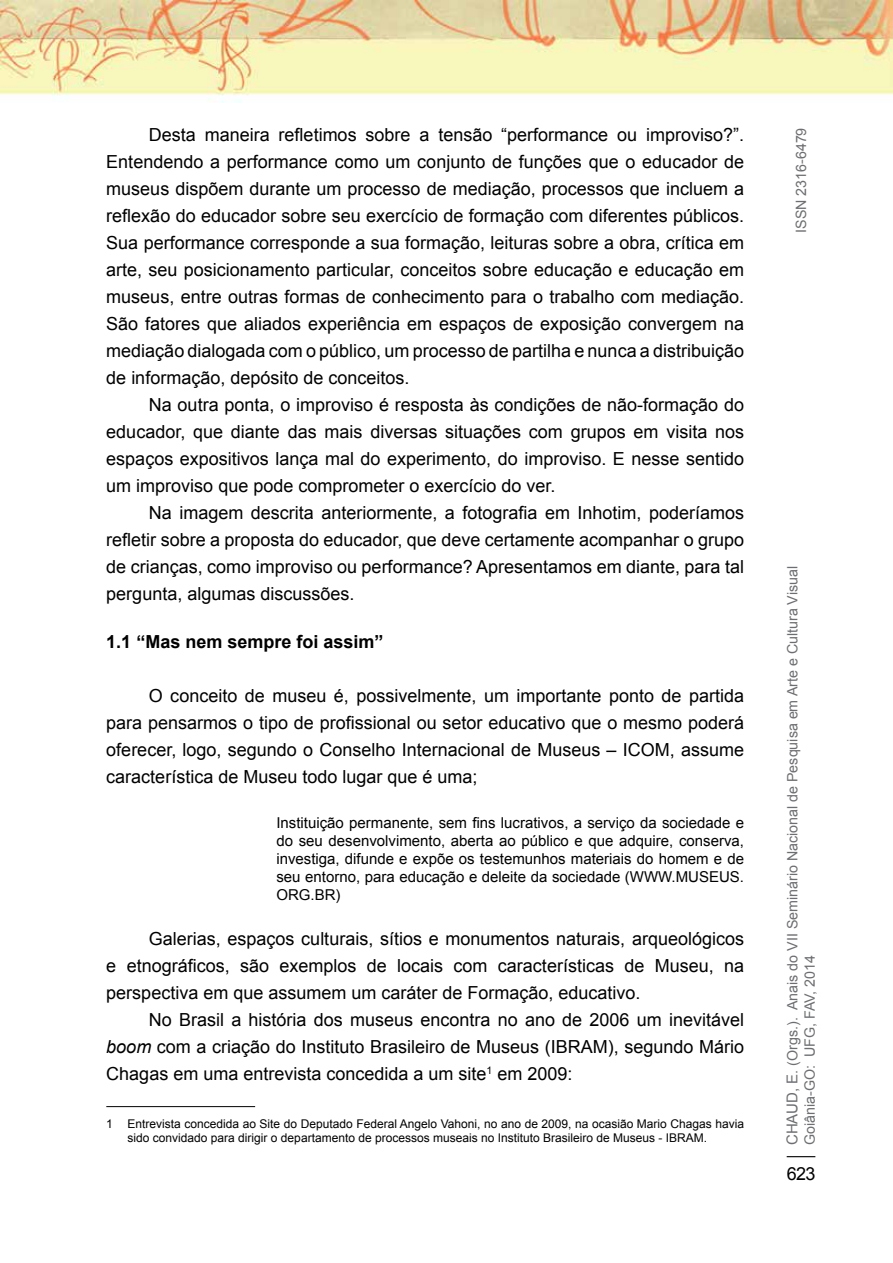
<style>
.page{position:relative;width:893px;height:1263px;background:#fff}
.page>*{position:absolute;margin:0;border:0;box-sizing:border-box;transform-origin:0 0}
.t1{font:18px/27px "Arial";color:#000;text-align:justify}
.t2{font:700 18px "Arial";color:#000}
.t3{font:15px/18px "Arial";color:#000;text-align:justify}
.t4{font:14.25px/17.1px "Arial";color:#6d6e71}
.t5{font:12px/14.4px "Arial";color:#000}
.s1{font-style:italic}
.s2{font-size:15px}
</style>
<div class="page">
<svg style="left:787px;top:1156px;width:28px;height:1px"></svg>
<img style="left:0;top:0;width:893px;height:102px">
<hr style="left:106px;top:1106px;width:149px;height:1px;background:#000">
<p class="t1" style="left:106px;top:121px;width:639px;text-indent:43px">Desta maneira refletimos sobre a tensão “performance ou improviso?”.<br>Entendendo a performance como um conjunto de funções que o educador de museus dispõem durante um processo de mediação, processos que incluem a reflexão do educador sobre seu exercício de formação com diferentes públicos.<br>Sua performance corresponde a sua formação, leituras sobre a obra, crítica em arte, seu posicionamento particular, conceitos sobre educação e educação em museus, entre outras formas de conhecimento para o trabalho com mediação.<br>São fatores que aliados experiência em espaços de exposição convergem na mediação dialogada com o público, um processo de partilha e nunca a distribuição de informação, depósito de conceitos.</p>
<p class="t1" style="left:106px;top:391px;width:639px;text-indent:43px">Na outra ponta, o improviso é resposta às condições de não-formação do educador, que diante das mais diversas situações com grupos em visita nos espaços expositivos lança mal do experimento, do improviso. E nesse sentido um improviso que pode comprometer o exercício do ver.</p>
<p class="t1" style="left:106px;top:499px;width:639px;text-indent:43px">Na imagem descrita anteriormente, a fotografia em Inhotim, poderíamos refletir sobre a proposta do educador, que deve certamente acompanhar o grupo de crianças, como improviso ou performance? Apresentamos em diante, para tal pergunta, algumas discussões.</p>
<p class="t2" style="left:106px;top:630px;width:279px">1.1 “Mas nem sempre foi assim”</p>
<p class="t1" style="left:106px;top:683px;width:639px;text-indent:43px">O conceito de museu é, possivelmente, um importante ponto de partida para pensarmos o tipo de profissional ou setor educativo que o mesmo poderá oferecer, logo, segundo o Conselho Internacional de Museus – ICOM, assume característica de Museu todo lugar que é uma;</p>
<p class="t3" style="left:276px;top:814px;width:469px">Instituição permanente, sem fins lucrativos, a serviço da sociedade e do seu desenvolvimento, aberta ao público e que adquire, conserva, investiga, difunde e expõe os testemunhos materiais do homem e de seu entorno, para educação e deleite da sociedade (WWW.MUSEUS.<br>ORG.BR)</p>
<p class="t1" style="left:106px;top:926px;width:639px;text-indent:43px">Galerias, espaços culturais, sítios e monumentos naturais, arqueológicos e etnográficos, são exemplos de locais com características de Museu, na perspectiva em que assumem um caráter de Formação, educativo.</p>
<p class="t1" style="left:106px;top:1007px;width:639px;text-indent:43px">No Brasil a história dos museus encontra no ano de 2006 um inevitável <span class="s1">boom</span> com a criação do Instituto Brasileiro de Museus (IBRAM), segundo Mário Chagas em uma entrevista concedida a um site<sup>1</sup> em 2009:</p>
<p class="t5" style="left:128px;top:1116px;width:618px;text-indent:-21px">1 Entrevista concedida ao Site do Deputado Federal Angelo Vahoni, no ano de 2009, na ocasião Mario Chagas havia sido convidado para dirigir o departamento de processos museais no Instituto Brasileiro de Museus - IBRAM.</p>
<p class="t4" style="left:793px;top:233px;width:107px;rotate:-90deg">ISSN 2316-6479</p>
<p class="t4" style="left:784px;top:1145px;width:581px;rotate:-90deg"><span class="s2">Chaud, E</span>. (Orgs.). Anais do VII Seminário Nacional de Pesquisa em Arte e Cultura Visual<br>Goiânia-GO: U FG, FAV, 2014</p>
<p class="t1" style="left:787px;top:1160px;width:30px">623</p>
</div>
